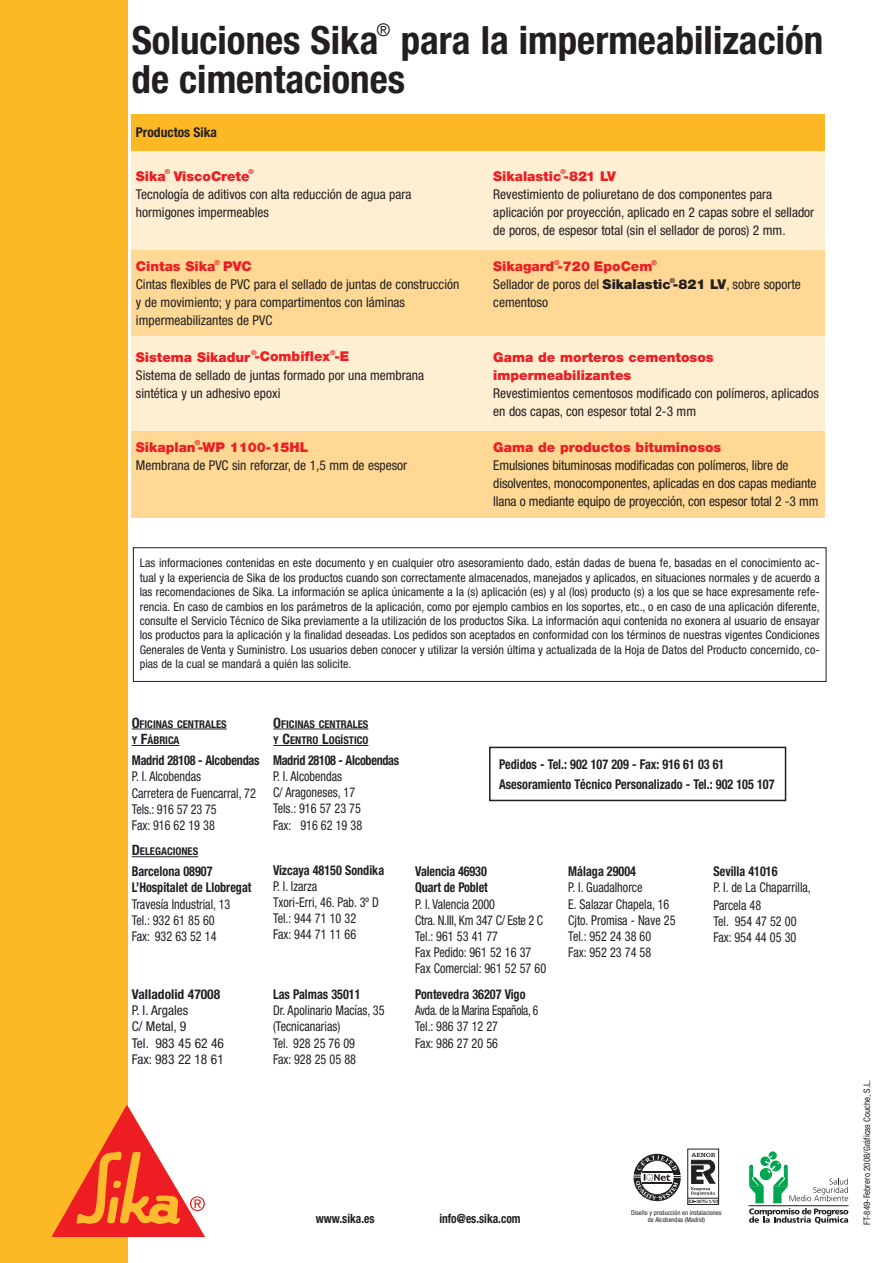
<style>
.page{position:relative;width:893px;height:1263px;background:#fff}
.page>*{position:absolute;margin:0;border:0;box-sizing:border-box;transform-origin:0 0}
.t1{font:700 condensed 39px/39px "Helvetica Neue";color:#231f20}
.t2{font:condensed 17.55px "Helvetica Neue";color:#231f20}
.t3{font:condensed 13.5px/18px "Helvetica Neue";color:#231f20}
.t4{font:condensed 13.5px/16.2px "Helvetica Neue";color:#231f20;scale:.9 1}
.t5{font:700 condensed 13.5px/16.2px "Helvetica Neue";color:#231f20;scale:.9 1}
.t6{font:900 13.5px/18.1px "Helvetica Neue";color:#ee1d23}
.t7{font:condensed 13.5px/16.2px "Helvetica Neue";letter-spacing:-.025em;color:#231f20;scale:.85 1}
.t8{font:700 condensed 13.5px "Helvetica Neue";color:#231f20}
.t9{font:700 condensed 13.5px "Helvetica Neue";letter-spacing:-.02em;color:#231f20;scale:.9 1}
.t10{font:700 condensed 13.5px "Helvetica Neue";letter-spacing:-.025em;color:#231f20;scale:.9 1}
.t11{font:700 condensed 12.75px "Helvetica Neue";color:#231f20;scale:.9 1}
.t12{font:condensed 12px/14.4px "Helvetica Neue";letter-spacing:.005em;color:#231f20;text-align:justify}
.t13{font:700 condensed 10.65px/16.5px "Helvetica Neue";color:#231f20}
.t14{font:condensed 9px "Helvetica Neue";color:#231f20}
.t15{font:700 6.75px "Helvetica Neue";color:#ee1d23}
.t16{font:700 6.75px "Helvetica Neue";color:#231f20}
.t17{font:condensed 6.6px "Helvetica Neue";color:#231f20}
.s1{font-weight:900;font-stretch:normal}
.s2{font-size:14.25px}
</style>
<div class="page">
<div style="left:0;top:0;width:127px;height:1263px;background:#fcb825"></div>
<div style="left:132px;top:150px;width:693px;height:363px;background:#feefd2"></div>
<div style="left:132px;top:432px;width:693px;height:86px;background:#fed894"></div>
<div style="left:132px;top:250px;width:693px;height:85px;background:#fed894"></div>
<div style="left:132px;top:115px;width:693px;height:36px;background:#fcb825"></div>
<svg style="left:51px;top:1105px;width:154px;height:132px"></svg>
<div style="left:687px;top:1149px;width:31px;height:49px;border:1px solid #231f20"></div>
<svg style="left:688px;top:1153px;width:30px;height:50px"></svg>
<div style="left:687px;top:1198px;width:31px;height:7px;border:1px solid #231f20"></div>
<svg style="left:633px;top:1153px;width:48px;height:49px"></svg>
<hr style="left:748px;top:1205px;width:100px;height:1px;background:#231f20">
<svg style="left:749px;top:1151px;width:99px;height:73px"></svg>
<div style="left:133px;top:547px;width:693px;height:135px;border:1px solid #231f20"></div>
<div style="left:489px;top:747px;width:297px;height:54px;border:2px solid #231f20"></div>
<hr style="left:140px;top:729px;width:33px;height:1px;background:#231f20">
<hr style="left:177px;top:729px;width:50px;height:1px;background:#231f20">
<svg style="left:132px;top:745px;width:15px;height:1px"></svg>
<hr style="left:147px;top:745px;width:32px;height:1px;background:#231f20">
<hr style="left:281px;top:729px;width:34px;height:1px;background:#231f20">
<hr style="left:319px;top:729px;width:49px;height:1px;background:#231f20">
<svg style="left:273px;top:745px;width:56px;height:1px"></svg>
<hr style="left:329px;top:745px;width:39px;height:1px;background:#231f20">
<hr style="left:140px;top:856px;width:58px;height:1px;background:#231f20">
<h1 class="t1" style="left:132px;top:24px;width:248px">Soluciones Sika</h1>
<h2 class="t2" style="left:376px;top:23px;width:16px">®</h2>
<h1 class="t1" style="left:132px;top:24px;width:693px;text-indent:269px">para la impermeabilización de cimentaciones</h1>
<p class="t8" style="left:136px;top:128px;width:83px">Productos Sika</p>
<p class="t6" style="left:136px;top:168px;width:31px">Sika</p>
<p class="t15" style="left:165px;top:170px;width:7px">®</p>
<p class="t6" style="left:174px;top:168px;width:77px">ViscoCrete</p>
<p class="t15" style="left:249px;top:170px;width:7px">®</p>
<p class="t3" style="left:136px;top:186px;width:277px">Tecnología de aditivos con alta reducción de agua para hormigones impermeables</p>
<p class="t6" style="left:136px;top:258px;width:81px">Cintas Sika</p>
<p class="t15" style="left:214px;top:260px;width:7px">®</p>
<p class="t6" style="left:223px;top:258px;width:30px">PVC</p>
<p class="t3" style="left:136px;top:277px;width:325px">Cintas flexibles de PVC para el sellado de juntas de construcción y de movimiento; y para compartimentos con láminas impermeabilizantes de PVC</p>
<p class="t6" style="left:136px;top:349px;width:215px">Sistema Sikadur -Combiflex -E</p>
<p class="t15" style="left:251px;top:350px;width:7px">®</p>
<p class="t15" style="left:330px;top:350px;width:7px">®</p>
<p class="t3" style="left:136px;top:367px;width:290px">Sistema de sellado de juntas formado por una membrana sintética y un adhesivo epoxi</p>
<p class="t15" style="left:195px;top:441px;width:7px">®</p>
<p class="t3" style="left:136px;top:457px;width:273px">Membrana de PVC sin reforzar, de 1,5 mm de espesor</p>
<p class="t6" style="left:136px;top:439px;width:174px">Sikaplan -WP 1100-15HL</p>
<p class="t15" style="left:560px;top:170px;width:7px">®</p>
<p class="t3" style="left:493px;top:186px;width:322px">Revestimiento de poliuretano de dos componentes para aplicación por proyección, aplicado en 2 capas sobre el sellador de poros, de espesor total (sin el sellador de poros) 2 mm.</p>
<p class="t6" style="left:493px;top:258px;width:161px">Sikagard -720 EpoCem</p>
<p class="t6" style="left:493px;top:168px;width:124px">Sikalastic -821 LV</p>
<p class="t15" style="left:554px;top:260px;width:7px">®</p>
<p class="t15" style="left:651px;top:260px;width:7px">®</p>
<p class="t3" style="left:493px;top:277px;width:309px">Sellador de poros del <span class="s1">Sikalastic -821 LV</span>, sobre soporte</p>
<p class="t16" style="left:669px;top:278px;width:7px">®</p>
<p class="t3" style="left:493px;top:295px;width:56px">cementoso</p>
<p class="t6" style="left:493px;top:349px;width:222px">Gama de morteros cementosos impermeabilizantes</p>
<p class="t3" style="left:493px;top:385px;width:327px">Revestimientos cementosos modificado con polímeros, aplicados en dos capas, con espesor total 2-3 mm</p>
<p class="t6" style="left:493px;top:439px;width:229px">Gama de productos bituminosos</p>
<p class="t3" style="left:493px;top:457px;width:327px">Emulsiones bituminosas modificadas con polímeros, libre de disolventes, monocomponentes, aplicadas en dos capas mediante llana o mediante equipo de proyección, con espesor total 2 -3 mm</p>
<p class="t12" style="left:140px;top:557px;width:681px">Las informaciones contenidas en este documento y en cualquier otro asesoramiento dado, están dadas de buena fe, basadas en el conocimiento ac&shy;tual y la experiencia de Sika de los productos cuando son correctamente almacenados, manejados y aplicados, en situaciones normales y de acuerdo a las recomendaciones de Sika. La información se aplica únicamente a la (s) aplicación (es) y al (los) producto (s) a los que se hace expresamente refe&shy;rencia. En caso de cambios en los parámetros de la aplicación, como por ejemplo cambios en los soportes, etc., o en caso de una aplicación diferente, consulte el Servicio Técnico de Sika previamente a la utilización de los productos Sika. La información aqui contenida no exonera al usuario de ensayar los productos para la aplicación y la finalidad deseadas. Los pedidos son aceptados en conformidad con los términos de nuestras vigentes Condiciones Generales de Venta y Suministro. Los usuarios deben conocer y utilizar la versión última y actualizada de la Hoja de Datos del Producto concernido, co&shy;pias de la cual se mandará a quién las solicite.</p>
<p class="t13" style="left:132px;top:716px;width:97px"><span class="s2">O</span>FICINAS CENTRALES<br>Y <span class="s2">F</span>ÁBRICA</p>
<p class="t13" style="left:273px;top:716px;width:97px"><span class="s2">O</span>FICINAS CENTRALES<br>Y <span class="s2">C</span>ENTRO <span class="s2">L</span>OGÍSTICO</p>
<p class="t9" style="left:132px;top:755px;width:143px">Madrid 28108 - Alcobendas</p>
<p class="t4" style="left:132px;top:769px;width:139px">P. I. Alcobendas<br>Carretera de Fuencarral, 72<br>Tels.: 916 57 23 75<br>Fax: 916 62 19 38</p>
<p class="t13" style="left:132px;top:844px;width:68px"><span class="s2">D</span>ELEGACIONES</p>
<p class="t5" style="left:132px;top:865px;width:135px">Barcelona 08907<br>L’Hospitalet de Llobregat</p>
<p class="t4" style="left:132px;top:897px;width:111px">Travesía Industrial, 13<br>Tel.: 932 61 85 60<br>Fax: 932 63 52 14</p>
<p class="t10" style="left:273px;top:755px;width:142px">Madrid 28108 - Alcobendas</p>
<p class="t4" style="left:273px;top:769px;width:101px">P. I. Alcobendas<br>C/ Aragoneses, 17<br>Tels.: 916 57 23 75<br>Fax: 916 62 19 38</p>
<p class="t5" style="left:273px;top:863px;width:125px">Vizcaya 48150 Sondika</p>
<p class="t4" style="left:273px;top:879px;width:119px">P. I. Izarza<br>Txori-Erri, 46. Pab. 3º D<br>Tel.: 944 71 10 32<br>Fax: 944 71 11 66</p>
<p class="t8" style="left:132px;top:989px;width:90px">Valladolid 47008</p>
<p class="t3" style="left:132px;top:1003px;width:94px;line-height:16.2px">P. I. Argales<br>C/ Metal, 9<br>Tel. 983 45 62 46<br>Fax: 983 22 18 61</p>
<p class="t5" style="left:273px;top:987px;width:99px">Las Palmas 35011</p>
<p class="t4" style="left:273px;top:1003px;width:125px">Dr. Apolinario Macías, 35 (Tecnicanarias)<br>Tel. 928 25 76 09<br>Fax: 928 25 05 88</p>
<p class="t5" style="left:499px;top:756px;width:308px;line-height:19.5px">Pedidos - Tel.: 902 107 209 - Fax: 916 61 03 61<br>Asesoramiento Técnico Personalizado - Tel.: 902 105 107</p>
<p class="t5" style="left:415px;top:865px;width:82px">Valencia 46930<br>Quart de Poblet</p>
<p class="t4" style="left:415px;top:897px;width:147px">P. I. Valencia 2000<br>Ctra. N.III, Km 347 C/ Este 2 C<br>Tel.: 961 53 41 77<br>Fax Pedido: 961 52 16 37<br>Fax Comercial: 961 52 57 60</p>
<p class="t5" style="left:415px;top:987px;width:124px">Pontevedra 36207 Vigo</p>
<p class="t7" style="left:415px;top:1003px;width:146px">Avda. de la Marina Española, 6<br>Tel.: 986 37 12 27<br>Fax: 986 27 20 56</p>
<p class="t5" style="left:568px;top:865px;width:77px">Málaga 29004</p>
<p class="t4" style="left:568px;top:881px;width:121px">P. I. Guadalhorce<br>E. Salazar Chapela, 16<br>Cjto. Promisa - Nave 25<br>Tel.: 952 24 38 60<br>Fax: 952 23 74 58</p>
<p class="t5" style="left:713px;top:865px;width:73px">Sevilla 41016</p>
<p class="t4" style="left:713px;top:881px;width:110px">P. I. de La Chaparrilla,<br>Parcela 48<br>Tel. 954 47 52 00<br>Fax: 954 44 05 30</p>
<p class="t17" style="left:631px;top:1210px;width:92px">Diseño y producción en instalaciones</p>
<p class="t11" style="left:316px;top:1214px;width:67px">www.sika.es</p>
<p class="t11" style="left:439px;top:1214px;width:92px">info@es.sika.com</p>
<p class="t17" style="left:647px;top:1218px;width:59px">de Alcobendas (Madrid)</p>
<p class="t14" style="left:863px;top:1225px;width:147px;rotate:-90deg">FT-849-Febrero 2008/Gráficas Couche, S.L.</p>
</div>
